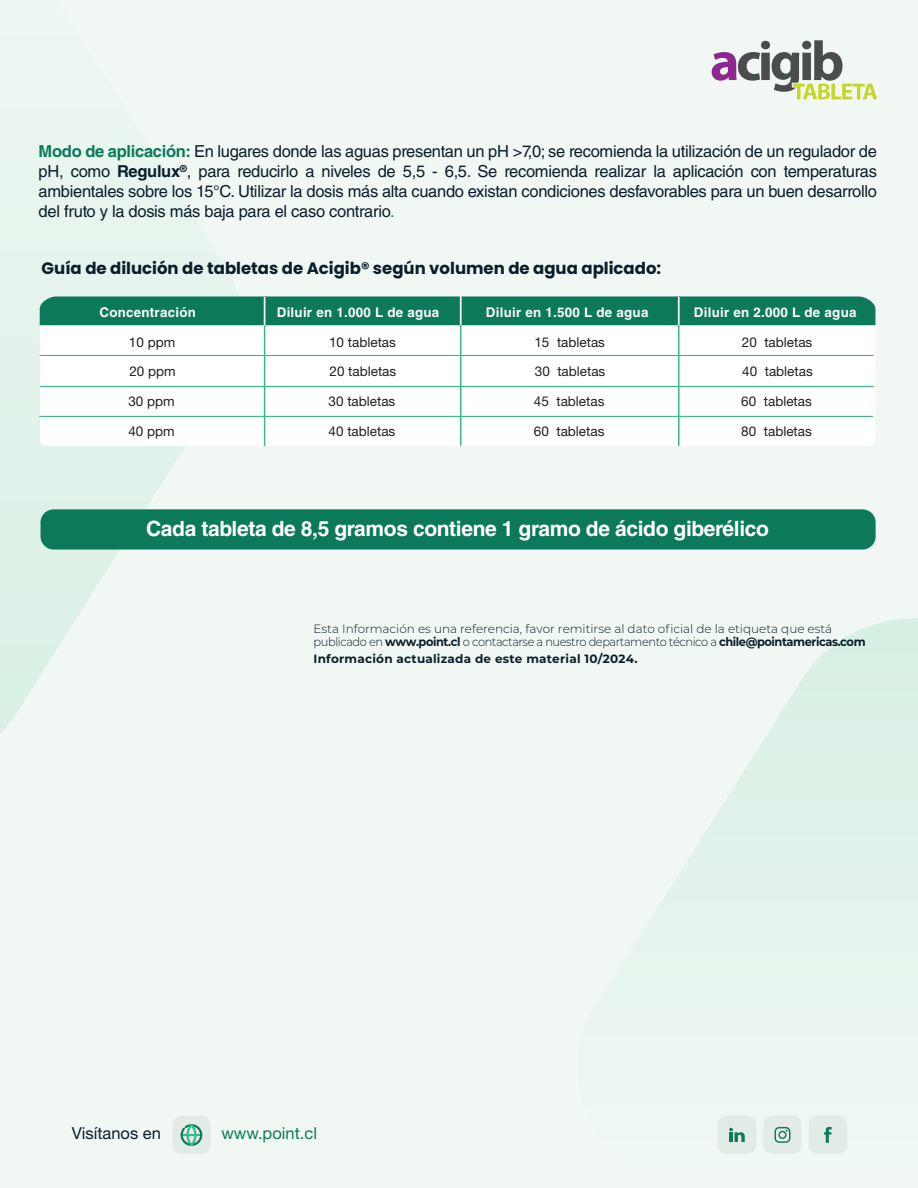
<style>
.page{position:relative;width:918px;height:1188px;background:#ebf6ef}
.page>*{position:absolute;margin:0;border:0;box-sizing:border-box;transform-origin:0 0}
.t1{font:700 21px "Helvetica LT Std";letter-spacing:-.02em;color:#fff}
.t2{font:16.5px/19.8px "Helvetica LT Std";letter-spacing:-.02em;color:#091e2b;text-align:justify}
.t3{font:700 16.5px "Poppins";color:#091e2b}
.t4{font:16.5px "Helvetica Neue LT Std";color:#0b795a}
.t5{font:16.5px "Helvetica Neue LT Std";color:#091e2b}
.t6{font:13.5px "Helvetica Neue LT Std";color:#231f20}
.t7{font:700 13.35px "Helvetica LT Std";letter-spacing:.02em;color:#fff}
.t8{font:300 12px/13.5px "Montserrat";color:#091e2b}
.t9{font:700 12px "Montserrat";letter-spacing:.02em;color:#091e2b}
.s1{font-weight:700;color:#0b795a}
.s2{font-weight:700}
.s3{color:#0b795a}
</style>
<div class="page">
<svg style="left:703px;top:618px;width:215px;height:219px"></svg>
<svg style="left:0;top:307px;width:183px;height:426px"></svg>
<div style="left:172px;top:1116px;width:38px;height:38px;background:#e3ebe7;border-radius:9px"></div>
<svg style="left:181px;top:1124px;width:21px;height:22px"></svg>
<div style="left:718px;top:1116px;width:38px;height:38px;background:#e3ebe7;border-radius:9px"></div>
<svg style="left:729px;top:1128px;width:16px;height:14px"></svg>
<div style="left:763px;top:1116px;width:39px;height:38px;background:#e3ebe7;border-radius:9px"></div>
<svg style="left:775px;top:1127px;width:15px;height:16px"></svg>
<div style="left:809px;top:1116px;width:38px;height:38px;background:#e3ebe7;border-radius:9px"></div>
<svg style="left:824px;top:1127px;width:8px;height:16px"></svg>
<div style="left:40px;top:314px;width:835px;height:132px;background:#fff;border-radius:6px"></div>
<hr style="left:460px;top:325px;width:1px;height:121px;background:#38b983">
<hr style="left:264px;top:325px;width:1px;height:121px;background:#38b983">
<div style="left:40px;top:296px;width:835px;height:29px;background:#0b795a"></div>
<hr style="left:460px;top:296px;width:2px;height:29px;background:#fff">
<hr style="left:678px;top:325px;width:2px;height:121px;background:#38b983">
<hr style="left:678px;top:297px;width:2px;height:28px;background:#fff">
<hr style="left:40px;top:355px;width:834px;height:1px;background:#38b983">
<hr style="left:40px;top:386px;width:834px;height:1px;background:#38b983">
<hr style="left:39px;top:416px;width:834px;height:1px;background:#38b983">
<svg style="left:712px;top:40px;width:166px;height:61px"></svg>
<div style="left:41px;top:509px;width:835px;height:41px;background:#0b795a;border-radius:13px"></div>
<p class="t2" style="left:39px;top:141px;width:840px"><span class="s1">Modo de aplicación:</span> En lugares donde las aguas presentan un pH &gt;7,0; se recomienda la utilización de un regulador de pH, como <span class="s2">Regulux</span><sup>®</sup>, para reducirlo a niveles de 5,5 - 6,5. Se recomienda realizar la aplicación con temperaturas ambientales sobre los 15°C. Utilizar la dosis más alta cuando existan condiciones desfavorables para un buen desarrollo del fruto y la dosis más baja para el caso contrario<span class="s3">.</span></p>
<p class="t3" style="left:42px;top:259px;width:621px">Guía de dilución de tabletas de Acigib® según volumen de agua aplicado:</p>
<p class="t7" style="left:99px;top:305px;width:98px">Concentración</p>
<p class="t7" style="left:277px;top:305px;width:164px">Diluir en 1.000 L de agua</p>
<p class="t7" style="left:486px;top:305px;width:164px">Diluir en 1.500 L de agua</p>
<p class="t7" style="left:694px;top:305px;width:164px">Diluir en 2.000 L de agua</p>
<p class="t6" style="left:129px;top:334px;width:48px">10 ppm</p>
<p class="t6" style="left:329px;top:334px;width:68px">10 tabletas</p>
<p class="t6" style="left:534px;top:334px;width:72px">15 tabletas</p>
<p class="t6" style="left:742px;top:334px;width:72px">20 tabletas</p>
<p class="t6" style="left:129px;top:364px;width:48px">20 ppm</p>
<p class="t6" style="left:330px;top:363px;width:68px">20 tabletas</p>
<p class="t6" style="left:535px;top:363px;width:72px">30 tabletas</p>
<p class="t6" style="left:742px;top:363px;width:72px">40 tabletas</p>
<p class="t6" style="left:128px;top:394px;width:48px">30 ppm</p>
<p class="t6" style="left:329px;top:393px;width:68px">30 tabletas</p>
<p class="t6" style="left:534px;top:393px;width:72px">45 tabletas</p>
<p class="t6" style="left:741px;top:393px;width:72px">60 tabletas</p>
<p class="t6" style="left:128px;top:423px;width:48px">40 ppm</p>
<p class="t6" style="left:329px;top:423px;width:68px">40 tabletas</p>
<p class="t6" style="left:534px;top:423px;width:72px">60 tabletas</p>
<p class="t6" style="left:741px;top:423px;width:72px">80 tabletas</p>
<p class="t1" style="left:146px;top:516px;width:624px">Cada tableta de 8,5 gramos contiene 1 gramo de ácido giberélico</p>
<p class="t8" style="left:314px;top:622px;width:554px">Esta Información es una referencia, favor remitirse al dato oficial de la etiqueta que está publicado en <span class="s2">www.point.cl</span> o contactarse a nuestro departamento técnico a <span class="s2">chile@pointamericas.com</span></p>
<p class="t9" style="left:314px;top:650px;width:325px">Información actualizada de este material 10/2024.</p>
<p class="t5" style="left:72px;top:1124px;width:91px">Visítanos en</p>
<p class="t4" style="left:221px;top:1124px;width:97px">www.point.cl</p>
</div>
